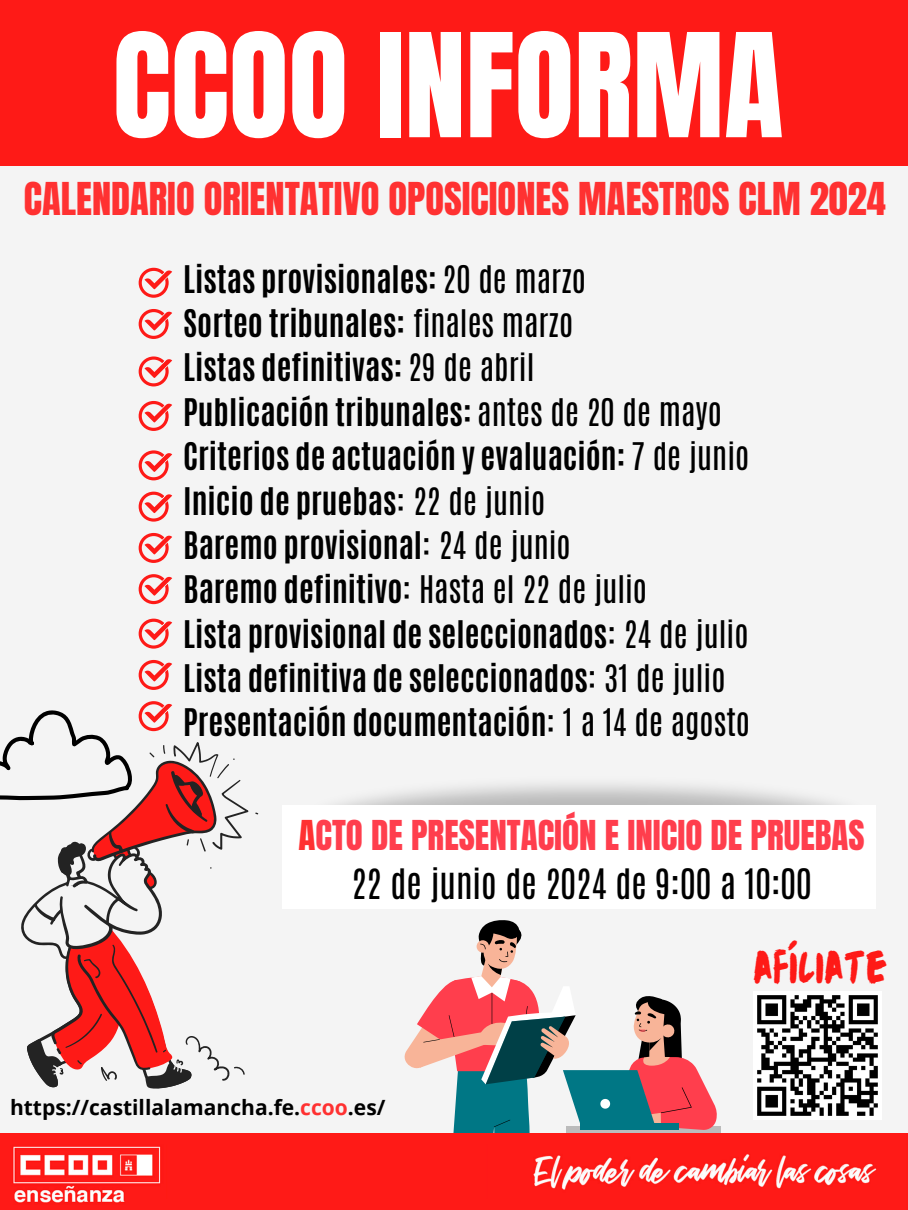
<style>
.page{position:relative;width:908px;height:1210px;background:#fff}
.page>*{position:absolute;margin:0;border:0;box-sizing:border-box;transform-origin:0 0}
.t1{font:122.5px "Anton";color:#fff}
.t2{font:43.12px "TC October Regular";color:#fe1a17}
.t3{font:38.5px "Anton";color:#ff3131}
.t4{font:35px/49.3px "Anton";color:#ff3e4d;text-align:center}
.t5{font:700 31.78px/44.4px "Antonio";color:#000}
.t6{font:700 21px "Open Sans";color:#000}
.s1{font-weight:400}
.s2{color:#ff3131}
.s3{font-family:"Antonio";color:#000}
</style>
<div class="page">
<div style="left:0;top:0;width:907px;height:1210px;background:#f4f4f4"></div>
<div style="left:0;top:0;width:907px;height:166px;background:#fe1a17"></div>
<div style="left:566px;top:1126px;width:154px;height:8px;background:#bbb"></div>
<svg style="left:404px;top:920px;width:313px;height:213px"></svg>
<img style="left:0;top:1133px;width:907px;height:77px">
<img style="left:753px;top:991px;width:127px;height:128px">
<svg style="left:139px;top:268px;width:33px;height:30px"></svg>
<svg style="left:139px;top:309px;width:33px;height:30px"></svg>
<svg style="left:139px;top:356px;width:33px;height:30px"></svg>
<svg style="left:139px;top:401px;width:33px;height:30px"></svg>
<svg style="left:139px;top:450px;width:33px;height:30px"></svg>
<svg style="left:139px;top:491px;width:33px;height:30px"></svg>
<svg style="left:139px;top:533px;width:33px;height:30px"></svg>
<svg style="left:139px;top:574px;width:33px;height:30px"></svg>
<svg style="left:139px;top:618px;width:33px;height:30px"></svg>
<svg style="left:139px;top:660px;width:33px;height:30px"></svg>
<svg style="left:0;top:701px;width:248px;height:388px"></svg>
<div style="left:282px;top:805px;width:593px;height:104px;background:#fff"></div>
<p class="t1" style="left:113px;top:-2px;width:672px">CCOO INFORMA</p>
<p class="t3" style="left:24px;top:171px;width:863px">CALENDARIO ORIENTATIVO OPOSICIONES MAESTROS CLM 2024</p>
<h5 class="t5" style="left:183px;top:257px;width:568px">Listas provisionales: <span class="s1">20 de marzo<br></span>Sorteo tribunales: <span class="s1">finales marzo<br></span>Listas definitivas: <span class="s1">29 de abril<br></span>Publicación tribunales: <span class="s1">antes de 20 de mayo </span>Criterios de actuación y evaluación: <span class="s1">7 de junio </span>Inicio de pruebas<span class="s1">: 22 de junio<br></span>Baremo provisional<span class="s1">: 24 de junio<br></span>Baremo definitivo<span class="s1">: Hasta el 22 de julio<br></span>Lista provisional de seleccionados<span class="s1">: 24 de julio </span>Lista definitiva de seleccionados<span class="s1">: 31 de julio </span>Presentación documentación<span class="s1">: 1 a 14 de agosto</span></h5>
<p class="t4" style="left:298px;top:811px;width:567px"><span class="s2">A</span>CTO DE PRESENTACIÓN E INICIO DE PRUEBAS<br><span class="s3">22 de junio de 2024 de 9:00 a 10:00</span></p>
<p class="t6" style="left:10px;top:1092px;width:377px">https://castillalamancha.fe.<span class="s2">ccoo</span>.es/</p>
<p class="t2" style="left:752px;top:934px;width:136px">AFÍLIATE</p>
</div>
